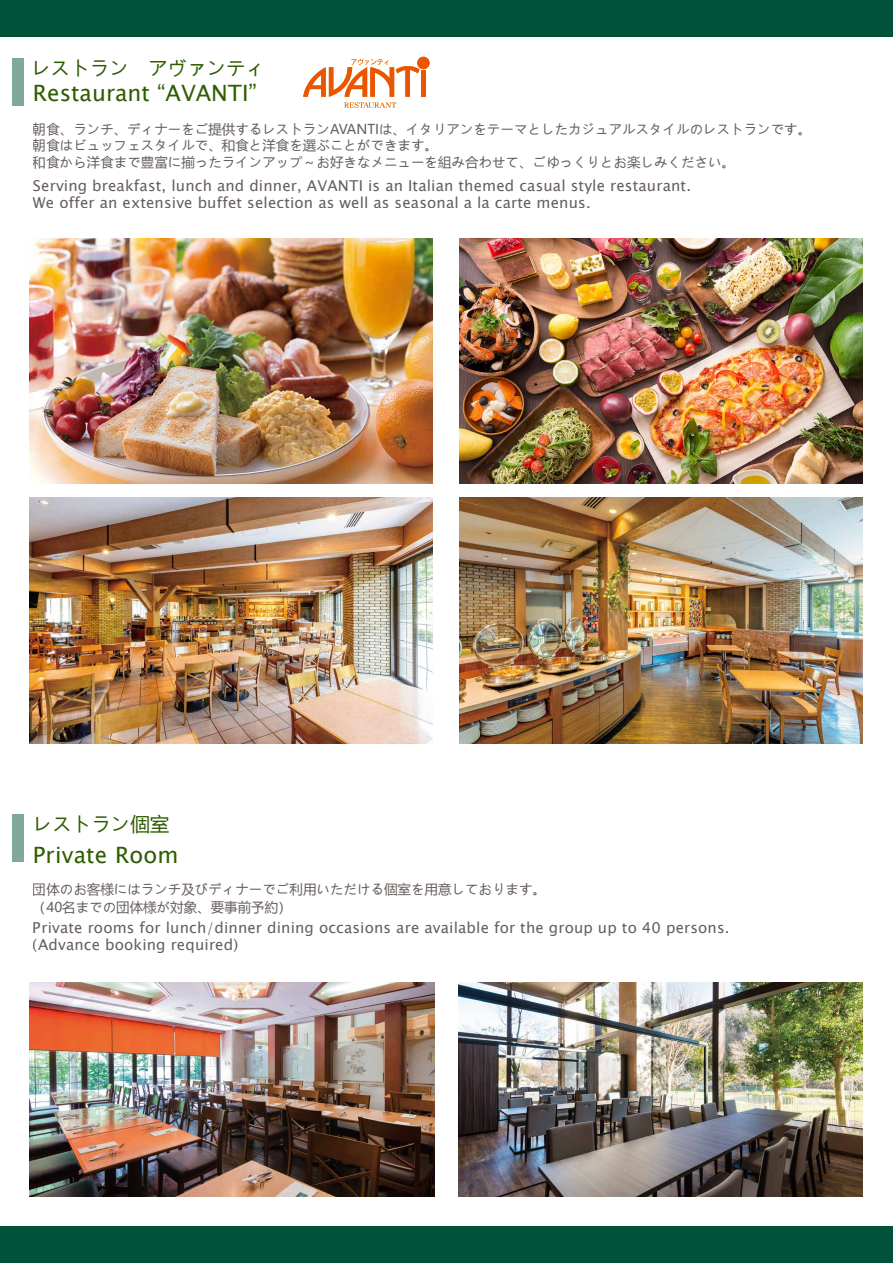
<style>
.page{position:relative;width:893px;height:1263px;background:#fff}
.page>*{position:absolute;margin:0;border:0;box-sizing:border-box;transform-origin:0 0}
.t1{font:22.5px "Lucida Sans Unicode";color:#2e5d02}
.t2{font:19.5px "Microsoft Ya Hei";color:#2e5d02}
.t3{font:15px/16.5px "Lucida Sans Unicode";letter-spacing:.01em;color:#231815}
.t4{font:13.5px/16.5px "Microsoft Ya Hei";color:#231815}
</style>
<div class="page">
<div style="left:0;top:1227px;width:893px;height:36px;background:#00523a"></div>
<div style="left:0;top:0;width:893px;height:36px;background:#00523a"></div>
<div style="left:13px;top:814px;width:11px;height:48px;background:#80a89c"></div>
<div style="left:13px;top:58px;width:11px;height:48px;background:#80a89c"></div>
<div style="left:421px;top:70px;width:5px;height:27px;background:#ea5504"></div>
<div style="left:417px;top:57px;width:13px;height:12px;background:#ea5504;border-radius:50%"></div>
<svg style="left:303px;top:58px;width:117px;height:50px"></svg>
<img style="left:30px;top:238px;width:403px;height:245px">
<img style="left:30px;top:498px;width:403px;height:245px">
<img style="left:460px;top:238px;width:403px;height:245px">
<img style="left:458px;top:983px;width:405px;height:213px">
<img style="left:460px;top:498px;width:403px;height:245px">
<img style="left:30px;top:983px;width:404px;height:213px">
<h2 class="t2" style="left:31px;top:55px;width:236px">レストラン　アヴァンティ</h2>
<h1 class="t1" style="left:33px;top:75px;width:226px">Restaurant “AVANTI”</h1>
<p class="t4" style="left:33px;top:120px;width:780px">朝食、ランチ、ディナーをご提供するレストランAVANTIは、イタリアンをテーマとしたカジュアルスタイルのレストランです。朝食はビュッフェスタイルで、和食と洋食を選ぶことができます。<br>和食から洋食まで豊富に揃ったラインアップ～お好きなメニューを組み合わせて、ごゆっくりとお楽しみください。</p>
<p class="t3" style="left:33px;top:178px;width:660px">Serving breakfast, lunch and dinner, AVANTI is an Italian themed casual style restaurant.<br>We offer an extensive buffet selection as well as seasonal a la carte menus.</p>
<h2 class="t2" style="left:33px;top:811px;width:138px">レストラン個室</h2>
<h1 class="t1" style="left:33px;top:837px;width:147px">Private Room</h1>
<p class="t4" style="left:33px;top:880px;width:515px;line-height:18px">団体のお客様にはランチ及びディナーでご利用いただける個室を用意しております。（40名までの団体様が対象、要事前予約）</p>
<p class="t3" style="left:33px;top:920px;width:698px">Private rooms for lunch/dinner dining occasions are available for the group up to 40 persons. (Advance booking required)</p>
</div>
